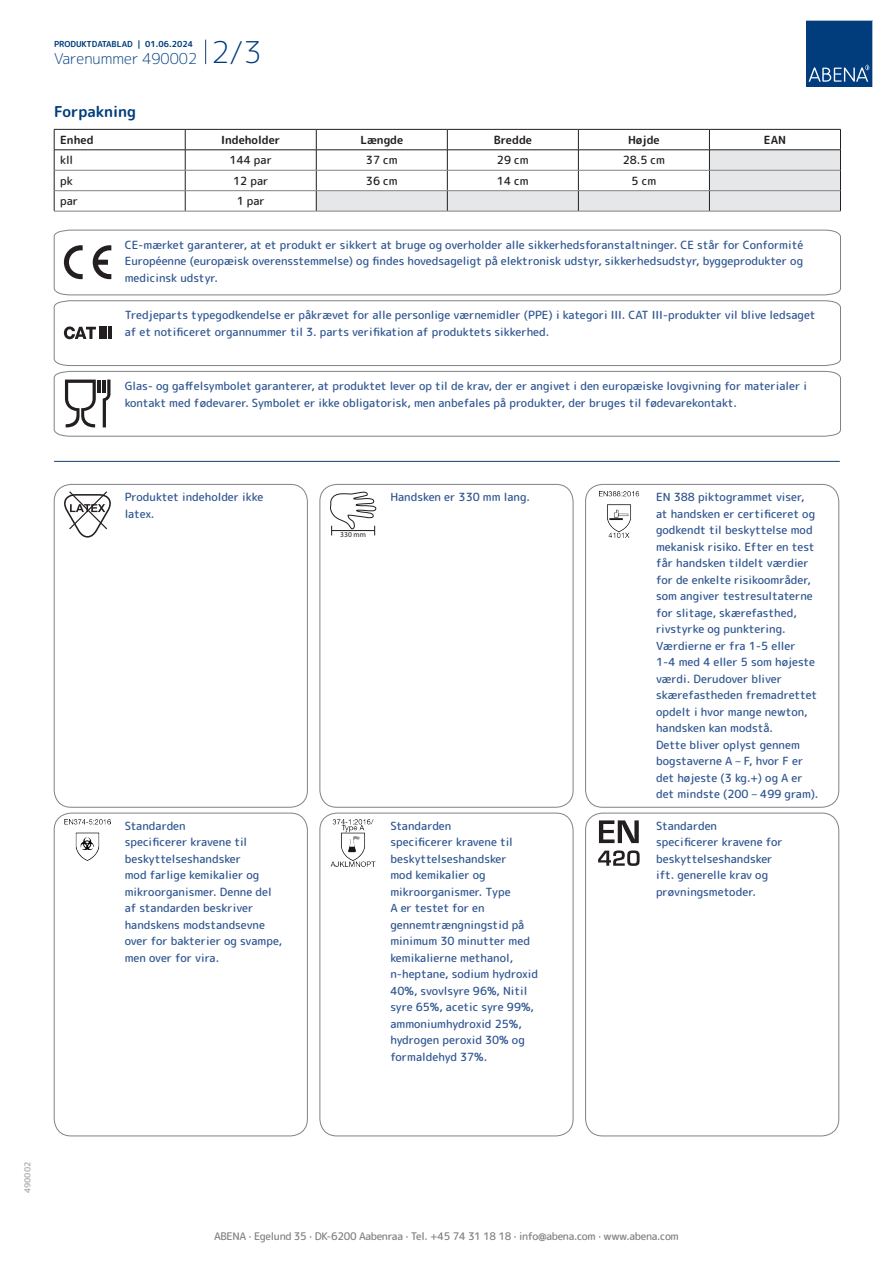
<style>
.page{position:relative;width:893px;height:1263px;background:#fff}
.page>*{position:absolute;margin:0;border:0;box-sizing:border-box;transform-origin:0 0}
.t1{font:300 15px "Rounded Mplus 1 c";color:#013d7d}
.t2{font:700 15px "Rounded Mplus 1 c";color:#013d7d}
.t3{font:500 11.25px/16.5px "Rounded Mplus 1 c";color:#305691}
.t4{font:500 11.25px "Rounded Mplus 1 c";color:#231f20}
.t5{font:700 11.25px "Rounded Mplus 1 c";color:#231f20}
.t6{font:500 10.5px "Rounded Mplus 1 c";letter-spacing:-.03em;color:#808285}
.t7{font:700 8.25px "Rounded Mplus 1 c";color:#013d7d}
.t8{font:700 8.25px "Rounded Mplus 1 c";color:#b2b3b7}
.t9{font:7.5px "Myriad Pro";color:#231f20}
.s1{font-size:30px}
</style>
<div class="page">
<svg style="left:205px;top:40px;width:1px;height:24px"></svg>
<svg style="left:806px;top:20px;width:67px;height:67px;background:#144b86"></svg>
<hr style="left:54px;top:129px;width:131px;height:1px;background:#231f20">
<hr style="left:185px;top:129px;width:131px;height:1px;background:#231f20">
<hr style="left:316px;top:129px;width:131px;height:1px;background:#231f20">
<hr style="left:447px;top:129px;width:131px;height:1px;background:#231f20">
<hr style="left:578px;top:129px;width:131px;height:1px;background:#231f20">
<hr style="left:709px;top:129px;width:132px;height:1px;background:#231f20">
<hr style="left:54px;top:150px;width:131px;height:1px;background:#231f20">
<hr style="left:185px;top:150px;width:131px;height:1px;background:#231f20">
<svg style="left:54px;top:130px;width:1px;height:81px"></svg>
<svg style="left:185px;top:130px;width:1px;height:81px"></svg>
<svg style="left:316px;top:130px;width:525px;height:81px"></svg>
<hr style="left:54px;top:170px;width:131px;height:1px;background:#808285">
<hr style="left:185px;top:170px;width:131px;height:1px;background:#808285">
<hr style="left:316px;top:170px;width:131px;height:1px;background:#808285">
<hr style="left:447px;top:170px;width:131px;height:1px;background:#808285">
<hr style="left:578px;top:170px;width:131px;height:1px;background:#808285">
<hr style="left:709px;top:170px;width:131px;height:1px;background:#808285">
<hr style="left:54px;top:190px;width:131px;height:1px;background:#808285">
<hr style="left:185px;top:190px;width:131px;height:1px;background:#808285">
<hr style="left:316px;top:190px;width:131px;height:1px;background:#808285">
<hr style="left:447px;top:190px;width:131px;height:1px;background:#808285">
<hr style="left:578px;top:190px;width:131px;height:1px;background:#808285">
<hr style="left:709px;top:190px;width:131px;height:1px;background:#808285">
<hr style="left:54px;top:211px;width:131px;height:1px;background:#808285">
<hr style="left:185px;top:211px;width:131px;height:1px;background:#808285">
<hr style="left:316px;top:211px;width:131px;height:1px;background:#808285">
<hr style="left:447px;top:211px;width:131px;height:1px;background:#808285">
<hr style="left:578px;top:211px;width:131px;height:1px;background:#808285">
<hr style="left:709px;top:211px;width:132px;height:1px;background:#808285">
<svg style="left:54px;top:230px;width:787px;height:65px"></svg>
<svg style="left:54px;top:300px;width:787px;height:66px"></svg>
<svg style="left:54px;top:371px;width:787px;height:66px"></svg>
<hr style="left:54px;top:461px;width:785px;height:1px;background:#153f74">
<svg style="left:64px;top:491px;width:47px;height:47px"></svg>
<div style="left:54px;top:484px;width:254px;height:323px;border:1px solid #808285;border-radius:17px"></div>
<svg style="left:330px;top:492px;width:46px;height:43px"></svg>
<hr style="left:332px;top:530px;width:43px;height:1px;background:#201d1e">
<div style="left:320px;top:484px;width:253px;height:323px;border:1px solid #808285;border-radius:17px"></div>
<img style="left:599px;top:491px;width:41px;height:47px">
<div style="left:585px;top:484px;width:254px;height:323px;border:1px solid #808285;border-radius:17px"></div>
<img style="left:64px;top:820px;width:47px;height:41px">
<div style="left:54px;top:813px;width:254px;height:323px;border:1px solid #808285;border-radius:17px"></div>
<img style="left:331px;top:820px;width:45px;height:46px">
<div style="left:320px;top:813px;width:253px;height:323px;border:1px solid #808285;border-radius:17px"></div>
<svg style="left:599px;top:820px;width:40px;height:23px"></svg>
<svg style="left:598px;top:850px;width:42px;height:16px"></svg>
<div style="left:585px;top:813px;width:254px;height:323px;border:1px solid #808285;border-radius:17px"></div>
<p class="t7" style="left:54px;top:38px;width:141px">PRODUKTDATABLAD | 01.06.2024</p>
<h1 class="t1" style="left:54px;top:48px;width:209px">Varenummer 490002 <span class="s1">2/3</span></h1>
<h1 class="t2" style="left:54px;top:101px;width:84px">Forpakning</h1>
<p class="t5" style="left:60px;top:132px;width:35px">Enhed</p>
<p class="t5" style="left:221px;top:132px;width:61px">Indeholder</p>
<p class="t5" style="left:360px;top:132px;width:44px">Længde</p>
<p class="t5" style="left:494px;top:132px;width:40px">Bredde</p>
<p class="t5" style="left:628px;top:132px;width:33px">Højde</p>
<p class="t5" style="left:764px;top:132px;width:24px">EAN</p>
<p class="t4" style="left:60px;top:152px;width:15px">kll</p>
<p class="t4" style="left:230px;top:152px;width:44px">144 par</p>
<p class="t4" style="left:366px;top:152px;width:33px">37 cm</p>
<p class="t4" style="left:497px;top:152px;width:33px">29 cm</p>
<p class="t4" style="left:623px;top:152px;width:44px">28.5 cm</p>
<p class="t4" style="left:60px;top:173px;width:14px">pk</p>
<p class="t4" style="left:233px;top:173px;width:37px">12 par</p>
<p class="t4" style="left:366px;top:173px;width:33px">36 cm</p>
<p class="t4" style="left:497px;top:173px;width:33px">14 cm</p>
<p class="t4" style="left:632px;top:173px;width:26px">5 cm</p>
<p class="t4" style="left:60px;top:193px;width:19px">par</p>
<p class="t4" style="left:237px;top:193px;width:30px">1 par</p>
<p class="t3" style="left:125px;top:236px;width:680px;text-align:justify">CE-mærket garanterer, at et produkt er sikkert at bruge og overholder alle sikkerhedsforanstaltninger. CE står for Conformité Européenne (europæisk overensstemmelse) og findes hovedsageligt på elektronisk udstyr, sikkerhedsudstyr, byggeprodukter og medicinsk udstyr.</p>
<p class="t3" style="left:125px;top:307px;width:692px">Tredjeparts typegodkendelse er påkrævet for alle personlige værnemidler (PPE) i kategori III. CAT III-produkter vil blive ledsaget af et notificeret organnummer til 3. parts verifikation af produktets sikkerhed.</p>
<p class="t3" style="left:125px;top:378px;width:684px">Glas- og gaffelsymbolet garanterer, at produktet lever op til de krav, der er angivet i den europæiske lovgivning for materialer i kontakt med fødevarer. Symbolet er ikke obligatorisk, men anbefales på produkter, der bruges til fødevarekontakt.</p>
<p class="t3" style="left:125px;top:489px;width:140px">Produktet indeholder ikke latex.</p>
<p class="t3" style="left:390px;top:489px;width:141px">Handsken er 330 mm lang.</p>
<p class="t9" style="left:340px;top:530px;width:27px">330 mm</p>
<p class="t3" style="left:656px;top:489px;width:164px">EN 388 piktogrammet viser, at handsken er certificeret og godkendt til beskyttelse mod mekanisk risiko. Efter en test får handsken tildelt værdier for de enkelte risikoområder, som angiver testresultaterne for slitage, skærefasthed, rivstyrke og punktering.<br>Værdierne er fra 1-5 eller<br>1-4 med 4 eller 5 som højeste værdi. Derudover bliver skærefastheden fremadrettet opdelt i hvor mange newton, handsken kan modstå.<br>Dette bliver oplyst gennem bogstaverne A – F, hvor F er det højeste (3 kg.+) og A er det mindste (200 – 499 gram).</p>
<p class="t3" style="left:125px;top:817px;width:159px">Standarden<br>specificerer kravene til beskyttelseshandsker<br>mod farlige kemikalier og mikroorganismer. Denne del af standarden beskriver handskens modstandsevne over for bakterier og svampe, men over for vira.</p>
<p class="t3" style="left:390px;top:817px;width:149px">Standarden<br>specificerer kravene til beskyttelseshandsker<br>mod kemikalier og mikroorganismer. Type<br>A er testet for en gennemtrængningstid på minimum 30 minutter med kemikalierne methanol, n-heptane, sodium hydroxid<br>40%, svovlsyre 96%, Nitil syre 65%, acetic syre 99%, ammoniumhydroxid 25%, hydrogen peroxid 30% og formaldehyd 37%.</p>
<p class="t3" style="left:656px;top:817px;width:128px">Standarden<br>specificerer kravene for beskyttelseshandsker ift. generelle krav og prøvningsmetoder.</p>
<p class="t8" style="left:22px;top:1193px;width:33px;rotate:-90deg">490002</p>
<p class="t6" style="left:214px;top:1229px;width:466px">ABENA · Egelund 35 · DK-6200 Aabenraa · Tel. +45 74 31 18 18 · info@abena.com · www.abena.com</p>
</div>
